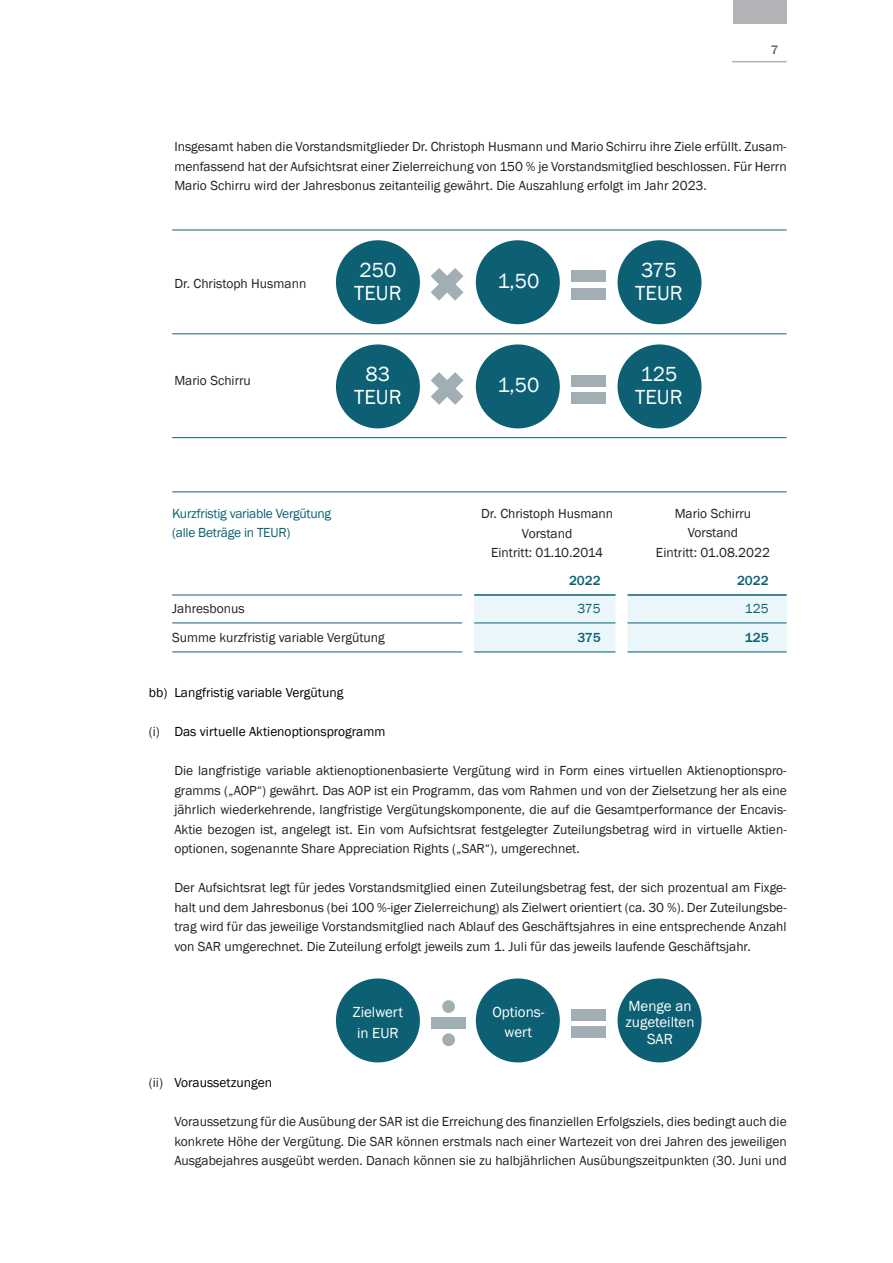
<style>
.page{position:relative;width:893px;height:1263px;background:#fff}
.page>*{position:absolute;margin:0;border:0;box-sizing:border-box;transform-origin:0 0}
.t1{font:21px/23.7px "Franklin Gothic";color:#fff}
.t2{font:15px/20.7px "Franklin Gothic";color:#fff;text-align:center}
.t3{font:13.5px/19.5px "Franklin Gothic";color:#231f20;text-align:justify}
.t4{font:13.5px "Franklin Gothic";color:#000001}
.t5{font:13.5px/19.5px "Franklin Gothic";letter-spacing:-.02em;color:#0b6173}
.t6{font:500 13.5px "Franklin Gothic";color:#0b6173}
.t7{font:500 12.75px "Franklin Gothic";color:#636366}
.s1{color:#231f20}
</style>
<div class="page">
<div style="left:733px;top:0;width:54px;height:23px;background:#b2b3b7"></div>
<hr style="left:732px;top:61px;width:55px;height:1px;background:#b2b3b7">
<div style="left:336px;top:240px;width:84px;height:84px;background:#0d6074;border-radius:50%"></div>
<div style="left:476px;top:240px;width:84px;height:84px;background:#0d6074;border-radius:50%"></div>
<div style="left:617px;top:240px;width:84px;height:84px;background:#0d6074;border-radius:50%"></div>
<div style="left:571px;top:270px;width:35px;height:12px;background:#a1afb4"></div>
<div style="left:571px;top:288px;width:35px;height:12px;background:#a1afb4"></div>
<svg style="left:431px;top:268px;width:32px;height:33px"></svg>
<div style="left:336px;top:344px;width:84px;height:84px;background:#0d6074;border-radius:50%"></div>
<div style="left:476px;top:344px;width:84px;height:84px;background:#0d6074;border-radius:50%"></div>
<div style="left:617px;top:344px;width:84px;height:84px;background:#0d6074;border-radius:50%"></div>
<div style="left:571px;top:375px;width:35px;height:11px;background:#a1afb4"></div>
<div style="left:571px;top:392px;width:35px;height:12px;background:#a1afb4"></div>
<svg style="left:431px;top:372px;width:32px;height:33px"></svg>
<div style="left:336px;top:978px;width:84px;height:84px;background:#0d6074;border-radius:50%"></div>
<div style="left:476px;top:978px;width:84px;height:84px;background:#0d6074;border-radius:50%"></div>
<div style="left:617px;top:978px;width:84px;height:84px;background:#0d6074;border-radius:50%"></div>
<div style="left:571px;top:1009px;width:35px;height:11px;background:#a1afb4"></div>
<div style="left:571px;top:1026px;width:35px;height:12px;background:#a1afb4"></div>
<div style="left:431px;top:1017px;width:34px;height:12px;background:#a1afb4"></div>
<hr style="left:172px;top:230px;width:615px;height:1px;background:#176075">
<hr style="left:172px;top:333px;width:615px;height:1px;background:#176075">
<hr style="left:172px;top:437px;width:615px;height:1px;background:#176075">
<div style="left:467px;top:595px;width:320px;height:57px;background:#ecf7fb"></div>
<hr style="left:172px;top:595px;width:300px;height:1px;background:#176075">
<hr style="left:469px;top:594px;width:318px;height:2px;background:#0b6173">
<hr style="left:172px;top:622px;width:300px;height:1px;background:#176075">
<hr style="left:469px;top:622px;width:318px;height:1px;background:#0b6173">
<hr style="left:172px;top:651px;width:300px;height:1px;background:#176075">
<hr style="left:469px;top:651px;width:318px;height:1px;background:#0b6173">
<hr style="left:172px;top:491px;width:615px;height:1px;background:#176075">
<div style="left:615px;top:569px;width:12px;height:94px;background:#fff"></div>
<div style="left:462px;top:569px;width:12px;height:94px;background:#fff"></div>
<div style="left:442px;top:1000px;width:13px;height:13px;background:#a1afb4;border-radius:50%"></div>
<div style="left:442px;top:1033px;width:13px;height:13px;background:#a1afb4;border-radius:50%"></div>
<p class="t7" style="left:771px;top:42px;width:9px">7</p>
<p class="t3" style="left:174px;top:137px;width:614px">Insgesamt haben die Vorstandsmitglieder Dr. Christoph Husmann und Mario Schirru ihre Ziele erfüllt. Zusam&shy;menfassend hat der Aufsichtsrat einer Zielerreichung von 150 % je Vorstandsmitglied beschlossen. Für Herrn Mario Schirru wird der Jahresbonus zeitanteilig gewährt. Die Auszahlung erfolgt im Jahr 2023.</p>
<p class="t3" style="left:174px;top:274px;width:133px">Dr. Christoph Husmann</p>
<p class="t3" style="left:174px;top:371px;width:78px">Mario Schirru</p>
<h1 class="t1" style="left:354px;top:258px;width:49px">250<br>TEUR</h1>
<h1 class="t1" style="left:635px;top:258px;width:49px">375<br>TEUR</h1>
<h1 class="t1" style="left:497px;top:269px;width:44px">1,50</h1>
<h1 class="t1" style="left:354px;top:362px;width:49px;text-align:center">83<br>TEUR</h1>
<h1 class="t1" style="left:635px;top:362px;width:49px">125<br>TEUR</h1>
<h1 class="t1" style="left:497px;top:374px;width:44px">1,50</h1>
<p class="t5" style="left:172px;top:504px;width:161px">Kurzfristig variable Vergütung (alle Beträge in TEUR)</p>
<p class="t3" style="left:481px;top:504px;width:133px;text-align:center">Dr. Christoph Husmann<br>Vorstand<br>Eintritt: 01.10.2014</p>
<p class="t3" style="left:656px;top:504px;width:116px;text-align:center">Mario Schirru<br>Vorstand<br>Eintritt: 01.08.2022</p>
<p class="t3" style="left:172px;top:595px;width:214px;line-height:28.5px">Jahresbonus<br>Summe kurzfristig variable Vergütung</p>
<p class="t6" style="left:569px;top:572px;width:33px">2022</p>
<p class="t5" style="left:578px;top:599px;width:25px">375</p>
<p class="t6" style="left:577px;top:629px;width:25px">375</p>
<p class="t6" style="left:737px;top:572px;width:33px">2022</p>
<p class="t5" style="left:745px;top:599px;width:25px">125</p>
<p class="t6" style="left:745px;top:629px;width:25px">125</p>
<p class="t4" style="left:149px;top:684px;width:196px">bb) Langfristig variable Vergütung</p>
<p class="t4" style="left:149px;top:723px;width:238px"><span class="s1">(i)</span> Das virtuelle Aktienoptionsprogramm</p>
<p class="t3" style="left:174px;top:761px;width:614px">Die langfristige variable aktienoptionenbasierte Vergütung wird in Form eines virtuellen Aktienoptionspro&shy;gramms („AOP“) gewährt. Das AOP ist ein Programm, das vom Rahmen und von der Zielsetzung her als eine jährlich wiederkehrende, langfristige Vergütungskomponente, die auf die Gesamtperformance der Encavis-Aktie bezogen ist, angelegt ist. Ein vom Aufsichtsrat festgelegter Zuteilungsbetrag wird in virtuelle Aktien&shy;optionen, sogenannte Share Appreciation Rights („SAR“), umgerechnet.</p>
<p class="t3" style="left:174px;top:878px;width:614px">Der Aufsichtsrat legt für jedes Vorstandsmitglied einen Zuteilungsbetrag fest, der sich prozentual am Fixge&shy;halt und dem Jahresbonus (bei 100 %-iger Zielerreichung) als Zielwert orientiert (ca. 30 %). Der Zuteilungsbe&shy;trag wird für das jeweilige Vorstandsmitglied nach Ablauf des Geschäftsjahres in eine entsprechende Anzahl von SAR umgerechnet. Die Zuteilung erfolgt jeweils zum 1. Juli für das jeweils laufende Geschäftsjahr.</p>
<p class="t2" style="left:353px;top:1002px;width:52px;text-align:left">Zielwert in EUR</p>
<p class="t2" style="left:625px;top:997px;width:70px;line-height:16.5px">Menge an zugeteilten<br>SAR</p>
<p class="t2" style="left:492px;top:1001px;width:54px">Options&shy;wert</p>
<p class="t4" style="left:149px;top:1074px;width:125px"><span class="s1">(ii)</span> Voraussetzungen</p>
<p class="t3" style="left:174px;top:1112px;width:614px">Voraussetzung für die Ausübung der SAR ist die Erreichung des finanziellen Erfolgsziels, dies bedingt auch die konkrete Höhe der Vergütung. Die SAR können erstmals nach einer Wartezeit von drei Jahren des jeweiligen Ausgabejahres ausgeübt werden. Danach können sie zu halbjährlichen Ausübungszeitpunkten (30. Juni und</p>
</div>
